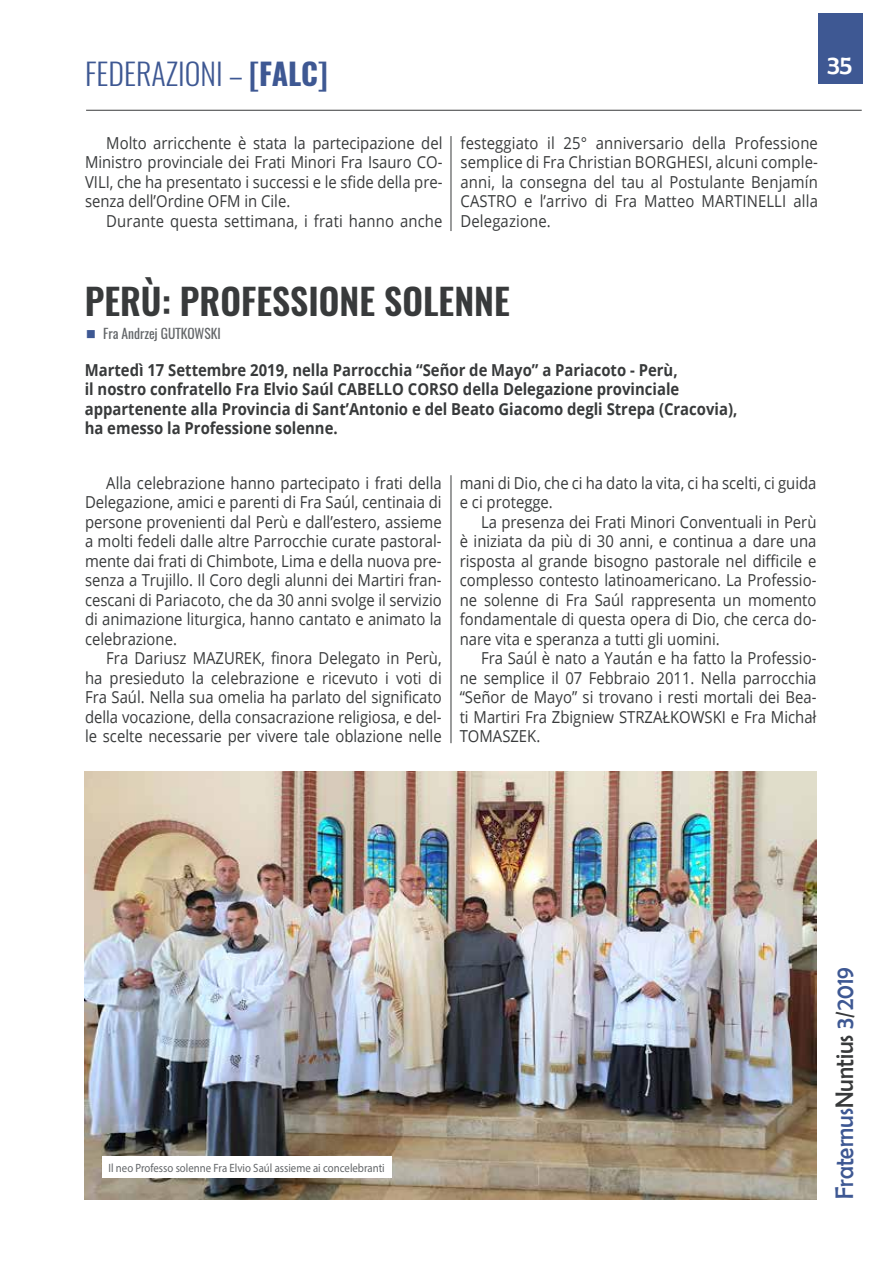
<style>
.page{position:relative;width:893px;height:1263px;background:#fff}
.page>*{position:absolute;margin:0;border:0;box-sizing:border-box;transform-origin:0 0}
.t1{font:600 36px "Oswald";color:#383a3b}
.t2{font:300 30px "Oswald";color:#3e5893}
.t3{font:27px "Berlin Sans FB";color:#fff}
.t4{font:25.5px "Berlin Sans FB";color:#3e5893;scale:.9 1}
.t5{font:16.5px/19.5px "Open Sans";color:#383a3b;text-align:justify;scale:.9 1}
.t6{font:700 16.5px/19.5px "Open Sans";color:#383a3b;scale:.9 1}
.t7{font:13.5px "Oswald";color:#636669}
.t8{font:12px "Myriad Pro";color:#636669;scale:.9 1}
.s1{font-weight:700}
.s2{color:#383a3b}
</style>
<div class="page">
<hr style="left:86px;top:110px;width:776px;height:1px;background:#383a3b">
<div style="left:818px;top:14px;width:44px;height:70px;background:#3e5893"></div>
<img style="left:85px;top:772px;width:731px;height:427px">
<div style="left:102px;top:1157px;width:289px;height:21px;background:#fff"></div>
<hr style="left:451px;top:136px;width:1px;height:95px;background:#383a3b">
<hr style="left:451px;top:475px;width:1px;height:268px;background:#383a3b">
<h2 class="t2" style="left:85px;top:54px;width:244px">FEDERAZIONI – <span class="s1">[FALC]</span></h2>
<p class="t5" style="left:85px;top:133px;width:399px;text-indent:21px">Molto arricchente è stata la partecipazione del Ministro provinciale dei Frati Minori Fra Isauro CO-VILI, che ha presentato i successi e le sfide della pre&shy;senza dell’Ordine OFM in Cile.</p>
<p class="t5" style="left:106px;top:211px;width:375px">Durante questa settimana, i frati hanno anche</p>
<h3 class="t3" style="left:827px;top:49px;width:27px">35</h3>
<p class="t5" style="left:460px;top:133px;width:399px">festeggiato il 25° anniversario della Professione semplice di Fra Christian BORGHESI, alcuni comple&shy;anni, la consegna del tau al Postulante Benjamín CASTRO e l’arrivo di Fra Matteo MARTINELLI alla Delegazione.</p>
<h1 class="t1" style="left:85px;top:276px;width:427px">PERÙ: PROFESSIONE SOLENNE</h1>
<p class="t7" style="left:103px;top:324px;width:119px">Fra Andrzej GUTKOWSKI</p>
<p class="t6" style="left:85px;top:360px;width:727px">Martedì 17 Settembre 2019, nella Parrocchia “Señor de Mayo” a Pariacoto - Perù,<br>il nostro confratello Fra Elvio Saúl CABELLO CORSO della Delegazione provinciale appartenente alla Provincia di Sant’Antonio e del Beato Giacomo degli Strepa (Cracovia), ha emesso la Professione solenne.</p>
<p class="t5" style="left:85px;top:473px;width:398px;text-indent:21px">Alla celebrazione hanno partecipato i frati della Delegazione, amici e parenti di Fra Saúl, centinaia di persone provenienti dal Perù e dall’estero, assieme a molti fedeli dalle altre Parrocchie curate pastoral&shy;mente dai frati di Chimbote, Lima e della nuova pre&shy;senza a Trujillo. Il Coro degli alunni dei Martiri fran&shy;cescani di Pariacoto, che da 30 anni svolge il servizio di animazione liturgica, hanno cantato e animato la celebrazione.</p>
<p class="t5" style="left:85px;top:648px;width:398px;text-indent:21px">Fra Dariusz MAZUREK, finora Delegato in Perù, ha presieduto la celebrazione e ricevuto i voti di Fra Saúl. Nella sua omelia ha parlato del significato della vocazione, della consacrazione religiosa, e del&shy;le scelte necessarie per vivere tale oblazione nelle</p>
<p class="t5" style="left:460px;top:473px;width:398px">mani di Dio, che ci ha dato la vita, ci ha scelti, ci guida e ci protegge.</p>
<p class="t5" style="left:460px;top:512px;width:398px;text-indent:21px">La presenza dei Frati Minori Conventuali in Perù è iniziata da più di 30 anni, e continua a dare una risposta al grande bisogno pastorale nel difficile e complesso contesto latinoamericano. La Professio&shy;ne solenne di Fra Saúl rappresenta un momento fondamentale di questa opera di Dio, che cerca do&shy;nare vita e speranza a tutti gli uomini.</p>
<p class="t5" style="left:460px;top:648px;width:398px;text-indent:21px">Fra Saúl è nato a Yaután e ha fatto la Professio&shy;ne semplice il 07 Febbraio 2011. Nella parrocchia “Señor de Mayo” si trovano i resti mortali dei Bea&shy;ti Martiri Fra Zbigniew STRZAŁKOWSKI e Fra Michał TOMASZEK.</p>
<p class="t8" style="left:108px;top:1160px;width:309px">Il neo Professo solenne Fra Elvio Saúl assieme ai concelebranti</p>
<h3 class="t4" style="left:830px;top:1199px;width:260px;rotate:-90deg">Fraternus<span class="s2">Nuntius</span> 3<span class="s2">/</span>2019</h3>
</div>
